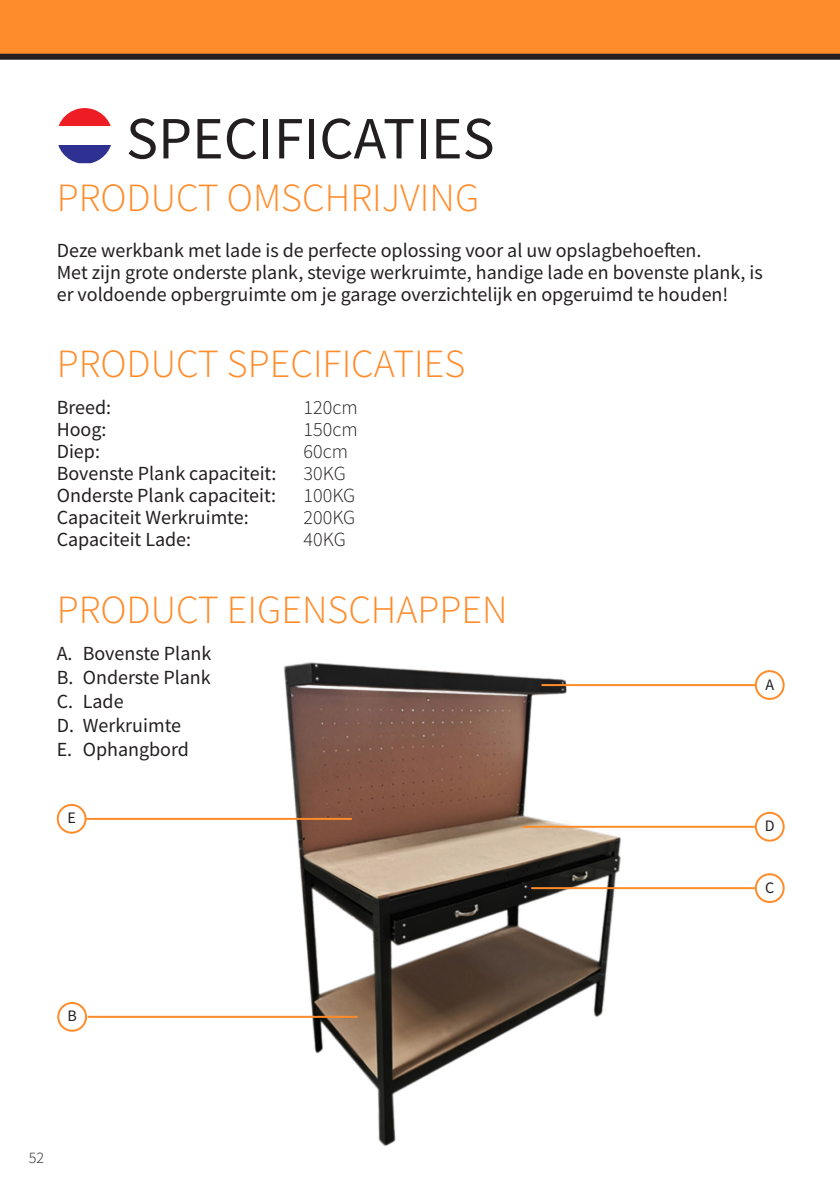
<style>
.page{position:relative;width:840px;height:1191px;background:#fff}
.page>*{position:absolute;margin:0;border:0;box-sizing:border-box;transform-origin:0 0}
.t1{font:60px "Source Sans Pro";color:#231f20}
.t2{font:300 40px "Source Sans Pro";color:#ff8c2b}
.Body_Text{font:20px/22px "Source Sans Pro";color:#231f20}
.t3{font:300 20px "Source Sans Pro";color:#231f20}
.t4{font:16px "Source Sans Pro";color:#231f20}
.t5{font:300 16px "Source Sans Pro";color:#231f20}
</style>
<div class="page">
<div style="left:0;top:0;width:839px;height:57px;background:#ff8c2b"></div>
<div style="left:0;top:54px;width:839px;height:6px;background:#231f20"></div>
<svg style="left:58px;top:108px;width:53px;height:18px"></svg>
<svg style="left:58px;top:146px;width:53px;height:17px"></svg>
<img style="left:257px;top:662px;width:377px;height:485px">
<div style="left:754px;top:670px;width:30px;height:30px;border:2px solid #ff8c2b;border-radius:50%"></div>
<hr style="left:541px;top:684px;width:213px;height:2px;background:#ff8c2b">
<div style="left:57px;top:1002px;width:30px;height:29px;border:2px solid #ff8c2b;border-radius:50%"></div>
<hr style="left:88px;top:1015px;width:269px;height:2px;background:#ff8c2b">
<div style="left:754px;top:812px;width:30px;height:29px;border:2px solid #ff8c2b;border-radius:50%"></div>
<div style="left:57px;top:804px;width:29px;height:29px;border:2px solid #ff8c2b;border-radius:50%"></div>
<hr style="left:522px;top:826px;width:232px;height:2px;background:#ff8c2b">
<hr style="left:85px;top:818px;width:267px;height:2px;background:#ff8c2b">
<div style="left:754px;top:873px;width:30px;height:30px;border:2px solid #ff8c2b;border-radius:50%"></div>
<hr style="left:531px;top:887px;width:223px;height:2px;background:#ff8c2b">
<p class="t1" style="left:126px;top:100px;width:370px">SPECIFICATIES</p>
<p class="t2" style="left:57px;top:173px;width:423px">PRODUCT OMSCHRIJVING</p>
<p class="Body_Text" style="left:57px;top:239px;width:646px">Deze werkbank met lade is de perfecte oplossing voor al uw opslagbehoeften.</p>
<p class="Body_Text" style="left:57px;top:261px;width:707px">Met zijn grote onderste plank, stevige werkruimte, handige lade en bovenste plank, is er voldoende opbergruimte om je garage overzichtelijk en opgeruimd te houden!</p>
<p class="t2" style="left:57px;top:339px;width:410px">PRODUCT SPECIFICATIES</p>
<p class="Body_Text" style="left:57px;top:396px;width:56px">Breed:</p>
<p class="Body_Text" style="left:57px;top:418px;width:51px">Hoog:</p>
<p class="Body_Text" style="left:57px;top:440px;width:45px">Diep:</p>
<p class="Body_Text" style="left:57px;top:462px;width:221px">Bovenste Plank capaciteit:<br>Onderste Plank capaciteit:</p>
<p class="Body_Text" style="left:57px;top:506px;width:193px">Capaciteit Werkruimte:<br>Capaciteit Lade:</p>
<p class="t3" style="left:303px;top:395px;width:55px">120cm</p>
<p class="t3" style="left:303px;top:417px;width:55px">150cm</p>
<p class="t3" style="left:303px;top:439px;width:46px">60cm</p>
<p class="t3" style="left:303px;top:461px;width:44px">30KG</p>
<p class="t3" style="left:303px;top:483px;width:53px">100KG</p>
<p class="t3" style="left:303px;top:505px;width:53px">200KG</p>
<p class="t3" style="left:303px;top:527px;width:44px">40KG</p>
<p class="t2" style="left:57px;top:585px;width:452px">PRODUCT EIGENSCHAPPEN</p>
<p class="Body_Text" style="left:57px;top:642px;width:156px">A. Bovenste Plank</p>
<p class="Body_Text" style="left:57px;top:666px;width:155px">B. Onderste Plank</p>
<p class="Body_Text" style="left:57px;top:690px;width:68px">C. Lade</p>
<p class="Body_Text" style="left:57px;top:714px;width:126px">D. Werkruimte</p>
<p class="Body_Text" style="left:57px;top:738px;width:134px">E. Ophangbord</p>
<p class="t4" style="left:67px;top:808px;width:10px">E</p>
<p class="t4" style="left:67px;top:1006px;width:11px">B</p>
<p class="t4" style="left:765px;top:674px;width:10px">A</p>
<p class="t4" style="left:764px;top:816px;width:11px">D</p>
<p class="t4" style="left:764px;top:877px;width:11px">C</p>
<p class="t5" style="left:29px;top:1147px;width:17px">52</p>
</div>
